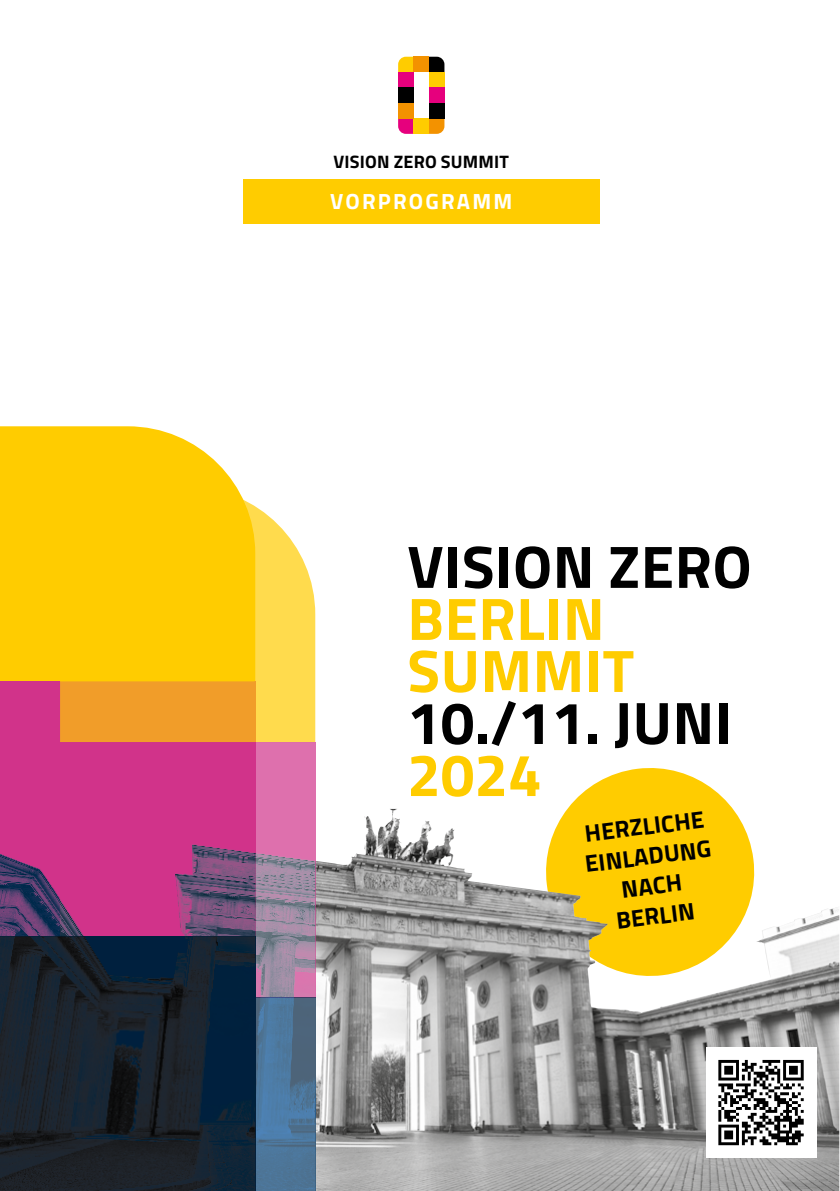
<style>
.page{position:relative;width:840px;height:1191px;background:#fff}
.page>*{position:absolute;margin:0;border:0;box-sizing:border-box;transform-origin:0 0}
.t1{font:700 60px "Titillium Web";letter-spacing:.01em;color:#000}
.t2{font:700 60px/52px "Titillium Web";letter-spacing:.01em;color:#fc0}
.t3{font:700 24px/30px "Titillium Web";color:#000;text-align:center}
.t4{font:700 22px "Titillium Web";letter-spacing:.1em;color:#fff}
.t5{font:700 18px "Titillium Web";letter-spacing:.01em;color:#000}
</style>
<div class="page">
<svg style="left:567px;top:768px;width:166px;height:41px;fill:#fc0"></svg>
<svg style="left:429px;top:57px;width:15px;height:15px"></svg>
<svg style="left:398px;top:57px;width:15px;height:15px"></svg>
<div style="left:413px;top:57px;width:16px;height:15px;background:#f39200"></div>
<svg style="left:429px;top:118px;width:15px;height:16px"></svg>
<svg style="left:398px;top:118px;width:15px;height:16px"></svg>
<div style="left:413px;top:118px;width:16px;height:16px;background:#fc0"></div>
<div style="left:429px;top:72px;width:15px;height:16px;background:#fc0"></div>
<div style="left:398px;top:72px;width:15px;height:16px;background:#e6007d"></div>
<div style="left:429px;top:88px;width:15px;height:15px;background:#e6007d"></div>
<div style="left:398px;top:88px;width:15px;height:15px;background:#000"></div>
<div style="left:429px;top:103px;width:15px;height:15px;background:#000"></div>
<div style="left:398px;top:103px;width:15px;height:15px;background:#f39200"></div>
<div style="left:243px;top:180px;width:356px;height:44px;background:#fc0"></div>
<img style="left:315px;top:809px;width:523px;height:382px">
<svg style="left:0;top:426px;width:237px;height:255px;background:#ffcf13"></svg>
<div style="left:0;top:681px;width:255px;height:255px;background:#d1338a"></div>
<img style="left:0;top:854px;width:60px;height:82px">
<svg style="left:60px;top:505px;width:255px;height:237px;background:#f8c149"></svg>
<div style="left:60px;top:487px;width:194px;height:194px;background:#fc0"></div>
<div style="left:255px;top:742px;width:60px;height:102px;background:#de70ad"></div>
<img style="left:60px;top:844px;width:255px;height:153px">
<svg style="left:255px;top:997px;width:60px;height:194px;background:#4a7194"></svg>
<svg style="left:0;top:936px;width:255px;height:255px;background:#14212e"></svg>
<div style="left:705px;top:1047px;width:111px;height:111px;background:#fff"></div>
<svg style="left:719px;top:1059px;width:85px;height:78px"></svg>
<svg style="left:718px;top:1060px;width:85px;height:86px"></svg>
<p class="t5" style="left:333px;top:147px;width:177px">VISION ZERO SUMMIT</p>
<p class="t4" style="left:330px;top:184px;width:183px">VORPROGRAMM</p>
<h1 class="t1" style="left:407px;top:521px;width:345px">VISION ZERO</h1>
<h1 class="t2" style="left:407px;top:590px;width:228px">BERLIN<br>SUMMIT</h1>
<h1 class="t1" style="left:407px;top:677px;width:326px">10./11. JUNI</h1>
<h1 class="t2" style="left:407px;top:746px;width:136px">2024</h1>
<p class="t3" style="left:579px;top:818px;width:128px;rotate:-7deg">HERZLICHE<br>EINLADUNG<br>NACH<br>BERLIN</p>
</div>
